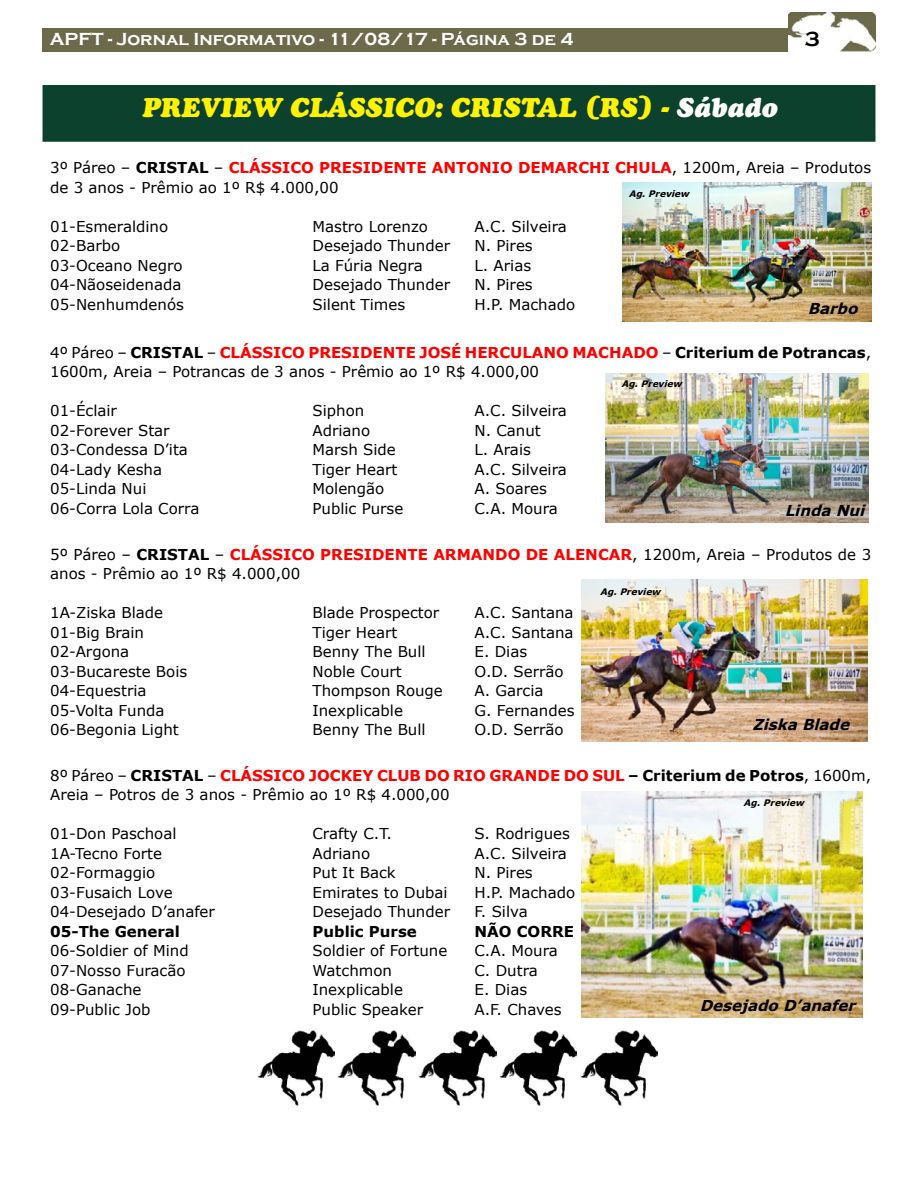
<style>
.page{position:relative;width:918px;height:1188px;background:#fff}
.page>*{position:absolute;margin:0;border:0;box-sizing:border-box;transform-origin:0 0}
.t1{font:italic 27px "Cooper Black Std";color:#fff200}
.t2{font:700 21px "Copperplate Gothic";color:#000}
.t3{font:700 18px "Copperplate Gothic";color:#fff}
.t4{font:15px/19.5px "Verdana";color:#000}
.t5{font:italic 700 15px "Verdana";color:#000}
.t6{font:700 15px "Verdana";color:#000}
.t7{font:italic 700 9px "Verdana";color:#000}
.s1{color:#fff}
.s2{font-weight:700}
.s3{font-weight:700;color:#f00}
</style>
<div class="page">
<div style="left:43px;top:85px;width:832px;height:57px;background:#0b412d;border:2px solid #0b412d"></div>
<img style="left:257px;top:1031px;width:78px;height:75px">
<img style="left:338px;top:1031px;width:77px;height:75px">
<img style="left:419px;top:1031px;width:77px;height:75px">
<img style="left:499px;top:1031px;width:78px;height:75px">
<img style="left:580px;top:1031px;width:78px;height:75px">
<div style="left:43px;top:28px;width:746px;height:24px;background:#6c6a4a"></div>
<img style="left:789px;top:13px;width:86px;height:39px">
<img style="left:623px;top:183px;width:249px;height:139px">
<img style="left:605px;top:374px;width:264px;height:148px">
<img style="left:581px;top:580px;width:287px;height:161px">
<img style="left:581px;top:791px;width:282px;height:227px">
<p class="t3" style="left:50px;top:29px;width:525px">APFT - Jornal Informativo - 11/08/17 - Página 3 de 4</p>
<h2 class="t2" style="left:805px;top:27px;width:16px">3</h2>
<h1 class="t1" style="left:142px;top:91px;width:637px">PREVIEW CLÁSSICO: CRISTAL (RS) - <span class="s1">Sábado</span></h1>
<p class="t4" style="left:50px;top:158px;width:823px">3º Páreo – <span class="s2">CRISTAL</span> – <span class="s3">CLÁSSICO PRESIDENTE ANTONIO DEMARCHI CHULA</span>, 1200m, Areia – Produtos de 3 anos - Prêmio ao 1º R$ 4.000,00</p>
<p class="t4" style="left:50px;top:216px;width:120px">01-Esmeraldino</p>
<p class="t4" style="left:313px;top:216px;width:117px">Mastro Lorenzo</p>
<p class="t4" style="left:475px;top:216px;width:94px">A.C. Silveira</p>
<p class="t4" style="left:50px;top:236px;width:72px">02-Barbo</p>
<p class="t4" style="left:313px;top:236px;width:139px">Desejado Thunder</p>
<p class="t4" style="left:475px;top:236px;width:60px">N. Pires</p>
<p class="t4" style="left:50px;top:255px;width:134px">03-Oceano Negro</p>
<p class="t4" style="left:313px;top:255px;width:112px">La Fúria Negra</p>
<p class="t4" style="left:475px;top:255px;width:58px">L. Arias</p>
<p class="t4" style="left:50px;top:275px;width:133px">04-Nãoseidenada</p>
<p class="t4" style="left:313px;top:275px;width:139px">Desejado Thunder</p>
<p class="t4" style="left:475px;top:275px;width:60px">N. Pires</p>
<p class="t4" style="left:50px;top:294px;width:135px">05-Nenhumdenós</p>
<p class="t4" style="left:313px;top:294px;width:94px">Silent Times</p>
<p class="t4" style="left:475px;top:294px;width:102px">H.P. Machado</p>
<p class="t4" style="left:50px;top:342px;width:823px">4º Páreo – <span class="s2">CRISTAL</span> – <span class="s3">CLÁSSICO PRESIDENTE JOSÉ HERCULANO MACHADO</span> – <span class="s2">Criterium de Potrancas</span>,<br>1600m, Areia – Potrancas de 3 anos - Prêmio ao 1º R$ 4.000,00</p>
<p class="t4" style="left:50px;top:401px;width:68px">01-Éclair</p>
<p class="t4" style="left:313px;top:401px;width:53px">Siphon</p>
<p class="t4" style="left:475px;top:401px;width:94px">A.C. Silveira</p>
<p class="t4" style="left:50px;top:420px;width:121px">02-Forever Star</p>
<p class="t4" style="left:313px;top:420px;width:59px">Adriano</p>
<p class="t4" style="left:475px;top:420px;width:68px">N. Canut</p>
<p class="t4" style="left:50px;top:440px;width:139px">03-Condessa D’ita</p>
<p class="t4" style="left:313px;top:440px;width:85px">Marsh Side</p>
<p class="t4" style="left:475px;top:440px;width:58px">L. Arais</p>
<p class="t4" style="left:50px;top:459px;width:113px">04-Lady Kesha</p>
<p class="t4" style="left:313px;top:459px;width:86px">Tiger Heart</p>
<p class="t4" style="left:475px;top:459px;width:94px">A.C. Silveira</p>
<p class="t4" style="left:50px;top:479px;width:98px">05-Linda Nui</p>
<p class="t4" style="left:313px;top:479px;width:73px">Molengão</p>
<p class="t4" style="left:475px;top:479px;width:74px">A. Soares</p>
<p class="t4" style="left:50px;top:498px;width:151px">06-Corra Lola Corra</p>
<p class="t4" style="left:313px;top:498px;width:92px">Public Purse</p>
<p class="t4" style="left:475px;top:498px;width:85px">C.A. Moura</p>
<p class="t4" style="left:50px;top:544px;width:823px">5º Páreo – <span class="s2">CRISTAL</span> – <span class="s3">CLÁSSICO PRESIDENTE ARMANDO DE ALENCAR</span>, 1200m, Areia – Produtos de 3 anos - Prêmio ao 1º R$ 4.000,00</p>
<p class="t4" style="left:50px;top:603px;width:115px">1A-Ziska Blade</p>
<p class="t4" style="left:313px;top:603px;width:128px">Blade Prospector</p>
<p class="t4" style="left:475px;top:603px;width:101px">A.C. Santana</p>
<p class="t4" style="left:50px;top:622px;width:95px">01-Big Brain</p>
<p class="t4" style="left:313px;top:622px;width:86px">Tiger Heart</p>
<p class="t4" style="left:475px;top:622px;width:101px">A.C. Santana</p>
<p class="t4" style="left:50px;top:642px;width:81px">02-Argona</p>
<p class="t4" style="left:313px;top:642px;width:115px">Benny The Bull</p>
<p class="t4" style="left:475px;top:642px;width:54px">E. Dias</p>
<p class="t4" style="left:50px;top:661px;width:139px">03-Bucareste Bois</p>
<p class="t4" style="left:313px;top:661px;width:91px">Noble Court</p>
<p class="t4" style="left:475px;top:661px;width:91px">O.D. Serrão</p>
<p class="t4" style="left:50px;top:681px;width:98px">04-Equestria</p>
<p class="t4" style="left:313px;top:681px;width:132px">Thompson Rouge</p>
<p class="t4" style="left:475px;top:681px;width:70px">A. Garcia</p>
<p class="t4" style="left:50px;top:700px;width:116px">05-Volta Funda</p>
<p class="t4" style="left:313px;top:700px;width:92px">Inexplicable</p>
<p class="t4" style="left:475px;top:700px;width:102px">G. Fernandes</p>
<p class="t4" style="left:50px;top:720px;width:130px">06-Begonia Light</p>
<p class="t4" style="left:313px;top:720px;width:115px">Benny The Bull</p>
<p class="t4" style="left:475px;top:720px;width:91px">O.D. Serrão</p>
<p class="t4" style="left:50px;top:765px;width:823px">8º Páreo – <span class="s2">CRISTAL</span> – <span class="s3">CLÁSSICO JOCKEY CLUB DO RIO GRANDE DO SUL</span> <span class="s2">– Criterium de Potros</span>, 1600m,<br>Areia – Potros de 3 anos - Prêmio ao 1º R$ 4.000,00</p>
<p class="t4" style="left:50px;top:824px;width:128px">01-Don Paschoal</p>
<p class="t4" style="left:313px;top:824px;width:81px">Crafty C.T.</p>
<p class="t4" style="left:475px;top:824px;width:97px">S. Rodrigues</p>
<p class="t4" style="left:50px;top:843px;width:114px">1A-Tecno Forte</p>
<p class="t4" style="left:313px;top:843px;width:59px">Adriano</p>
<p class="t4" style="left:475px;top:843px;width:94px">A.C. Silveira</p>
<p class="t4" style="left:50px;top:863px;width:107px">02-Formaggio</p>
<p class="t4" style="left:313px;top:863px;width:85px">Put It Back</p>
<p class="t4" style="left:475px;top:863px;width:60px">N. Pires</p>
<p class="t4" style="left:50px;top:882px;width:124px">03-Fusaich Love</p>
<p class="t4" style="left:313px;top:882px;width:137px">Emirates to Dubai</p>
<p class="t4" style="left:475px;top:882px;width:102px">H.P. Machado</p>
<p class="t4" style="left:50px;top:902px;width:166px">04-Desejado D’anafer</p>
<p class="t4" style="left:313px;top:902px;width:139px">Desejado Thunder</p>
<p class="t4" style="left:475px;top:902px;width:55px">F. Silva</p>
<p class="t6" style="left:50px;top:921px;width:131px">05-The General</p>
<p class="t6" style="left:313px;top:921px;width:106px">Public Purse</p>
<p class="t6" style="left:475px;top:921px;width:101px">NÃO CORRE</p>
<p class="t4" style="left:50px;top:941px;width:140px">06-Soldier of Mind</p>
<p class="t4" style="left:313px;top:941px;width:136px">Soldier of Fortune</p>
<p class="t4" style="left:475px;top:941px;width:85px">C.A. Moura</p>
<p class="t4" style="left:50px;top:960px;width:137px">07-Nosso Furacão</p>
<p class="t4" style="left:313px;top:960px;width:81px">Watchmon</p>
<p class="t4" style="left:475px;top:960px;width:65px">C. Dutra</p>
<p class="t4" style="left:50px;top:980px;width:93px">08-Ganache</p>
<p class="t4" style="left:313px;top:980px;width:92px">Inexplicable</p>
<p class="t4" style="left:475px;top:980px;width:54px">E. Dias</p>
<p class="t4" style="left:50px;top:999px;width:102px">09-Public Job</p>
<p class="t4" style="left:313px;top:999px;width:112px">Public Speaker</p>
<p class="t4" style="left:475px;top:999px;width:89px">A.F. Chaves</p>
<p class="t7" style="left:629px;top:188px;width:65px">Ag.Preview</p>
<p class="t5" style="left:808px;top:298px;width:57px">Barbo</p>
<p class="t7" style="left:621px;top:378px;width:65px">Ag.Preview</p>
<p class="t5" style="left:785px;top:500px;width:87px">LindaNui</p>
<p class="t7" style="left:600px;top:586px;width:65px">Ag.Preview</p>
<p class="t5" style="left:752px;top:714px;width:104px">ZiskaBlade</p>
<p class="t7" style="left:744px;top:796px;width:65px">Ag.Preview</p>
<p class="t5" style="left:700px;top:995px;width:162px">Desejado D’anafer</p>
</div>
